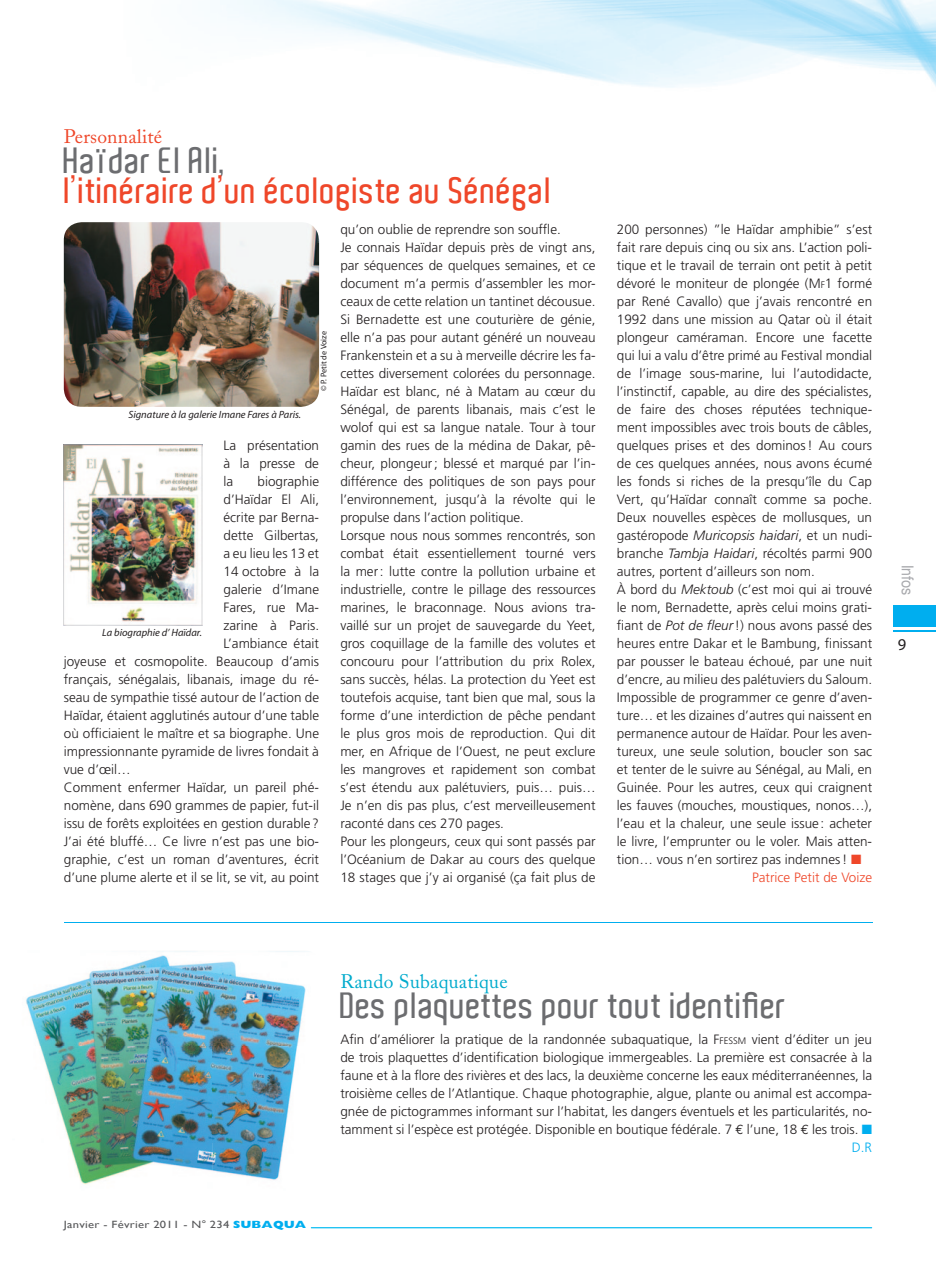
<style>
.page{position:relative;width:936px;height:1263px;background:#fff}
.page>*{position:absolute;margin:0;border:0;box-sizing:border-box;transform-origin:0 0}
.t1{font:600 35.55px "Aldo";letter-spacing:.01em;color:#6c6d70}
.t2{font:600 35.55px "Aldo";letter-spacing:.01em;color:#ef472a}
.t3{font:19.5px "Adobe Caslon";letter-spacing:.01em;color:#00abcd}
.t4{font:19.5px "Adobe Caslon";letter-spacing:.01em;color:#ef472a}
.t5{font:16.5px "Helvetica Neue";color:#a8a9ad;scale:.85 1}
.t6{font:16.5px "Myriad Pro";color:#231f20}
.t7{font:300 13.5px/18px "Frutiger LT Std";color:#231f20;text-align:justify}
.t8{font:300 13.5px "Frutiger LT Std";color:#ef472a}
.t9{font:italic 10.5px "Myriad Pro";color:#231f20}
.t10{font:10.5px "Gill Sans";letter-spacing:.02em;color:#57585a;scale:1.2 1}
.t11{font:8.25px "Myriad Pro";color:#231f20}
.s1{font-size:9.45px}
.s2{font-style:italic}
.s3{color:#ef472a}
.s4{font-weight:800;color:#00aeef}
.s5{font-family:"Euro Mono";font-weight:400}
.s6{color:#00aeef}
</style>
<div class="page">
<hr style="left:311px;top:1227px;width:561px;height:1px;background:#00baf1">
<hr style="left:893px;top:630px;width:42px;height:1px;background:#00aeef">
<div style="left:893px;top:606px;width:42px;height:21px;background:#00aeef"></div>
<img style="left:26px;top:951px;width:280px;height:234px">
<hr style="left:64px;top:922px;width:808px;height:1px;background:#00aeef">
<img style="left:64px;top:222px;width:255px;height:185px">
<img style="left:64px;top:444px;width:138px;height:181px">
<h2 class="t4" style="left:64px;top:125px;width:100px">Personnalité</h2>
<h1 class="t1" style="left:64px;top:140px;width:162px">Haïdar El Ali,</h1>
<h1 class="t2" style="left:64px;top:170px;width:490px">l’itinéraire d’un écologiste au Sénégal</h1>
<p class="t9" style="left:128px;top:408px;width:174px">Signature à la galerie Imane Fares à Paris.</p>
<p class="t11" style="left:318px;top:391px;width:62px;rotate:-90deg">© P. Petit de Voize</p>
<p class="t7" style="left:223px;top:437px;width:97px">La présentation à la presse de la</p>
<p class="t7" style="left:257px;top:473px;width:63px">biographie</p>
<p class="t7" style="left:223px;top:491px;width:97px">d’Haïdar El Ali,</p>
<p class="t7" style="left:223px;top:509px;width:97px">écrite par Berna-</p>
<p class="t7" style="left:223px;top:527px;width:97px">dette Gilbertas,</p>
<p class="t7" style="left:223px;top:545px;width:97px">a eu lieu les 13 et</p>
<p class="t7" style="left:223px;top:563px;width:97px">14 octobre à la</p>
<p class="t7" style="left:223px;top:581px;width:97px">galerie d’Imane</p>
<p class="t7" style="left:223px;top:598px;width:97px">Fares, rue Ma-</p>
<p class="t7" style="left:223px;top:616px;width:97px">zarine à Paris.</p>
<p class="t7" style="left:223px;top:634px;width:97px">L’ambiance était</p>
<p class="t7" style="left:64px;top:652px;width:257px">joyeuse et cosmopolite. Beaucoup d’amis</p>
<p class="t7" style="left:64px;top:670px;width:257px">français, sénégalais, libanais, image du ré-</p>
<p class="t7" style="left:64px;top:688px;width:257px">seau de sympathie tissé autour de l’action de</p>
<p class="t7" style="left:64px;top:706px;width:257px">Haïdar, étaient agglutinés autour d’une table</p>
<p class="t7" style="left:64px;top:724px;width:257px">où officiaient le maître et sa biographe. Une</p>
<p class="t7" style="left:64px;top:742px;width:257px">impressionnante pyramide de livres fondait à</p>
<p class="t7" style="left:64px;top:760px;width:68px">vue d’œil…</p>
<p class="t7" style="left:64px;top:778px;width:257px">Comment enfermer Haïdar, un pareil phé-</p>
<p class="t7" style="left:64px;top:796px;width:257px">nomène, dans 690 grammes de papier, fut-il</p>
<p class="t7" style="left:64px;top:814px;width:257px">issu de forêts exploitées en gestion durable ?</p>
<p class="t7" style="left:64px;top:832px;width:257px">J’ai été bluffé… Ce livre n’est pas une bio-</p>
<p class="t7" style="left:64px;top:850px;width:257px">graphie, c’est un roman d’aventures, écrit</p>
<p class="t7" style="left:64px;top:868px;width:257px">d’une plume alerte et il se lit, se vit, au point</p>
<p class="t9" style="left:102px;top:626px;width:101px">La biographie d’ Haïdar.</p>
<p class="t7" style="left:340px;top:220px;width:257px;text-align:left">qu’on oublie de reprendre son souffle.<br>Je connais Haïdar depuis près de vingt ans, par séquences de quelques semaines, et ce document m’a permis d’assembler les mor&shy;ceaux de cette relation un tantinet décousue.<br>Si Bernadette est une couturière de génie, elle n’a pas pour autant généré un nouveau Frankenstein et a su à merveille décrire les fa&shy;cettes diversement colorées du personnage.<br>Haïdar est blanc, né à Matam au cœur du Sénégal, de parents libanais, mais c’est le wolof qui est sa langue natale. Tour à tour gamin des rues de la médina de Dakar, pê&shy;cheur, plongeur ; blessé et marqué par l’in&shy;différence des politiques de son pays pour l’environnement, jusqu’à la révolte qui le propulse dans l’action politique.<br>Lorsque nous nous sommes rencontrés, son combat était essentiellement tourné vers la mer : lutte contre la pollution urbaine et industrielle, contre le pillage des ressources marines, le braconnage. Nous avions tra&shy;vaillé sur un projet de sauvegarde du Yeet, gros coquillage de la famille des volutes et concouru pour l’attribution du prix Rolex, sans succès, hélas. La protection du Yeet est toutefois acquise, tant bien que mal, sous la forme d’une interdiction de pêche pendant le plus gros mois de reproduction. Qui dit mer, en Afrique de l’Ouest, ne peut exclure les mangroves et rapidement son combat s’est étendu aux palétuviers, puis… puis… Je n’en dis pas plus, c’est merveilleusement raconté dans ces 270 pages.<br>Pour les plongeurs, ceux qui sont passés par l’Océanium de Dakar au cours des quelque 18 stages que j’y ai organisé (ça fait plus de</p>
<p class="t7" style="left:617px;top:220px;width:257px">200 personnes) ”le Haïdar amphibie” s’est</p>
<p class="t7" style="left:617px;top:238px;width:257px">fait rare depuis cinq ou six ans. L’action poli-</p>
<p class="t7" style="left:617px;top:256px;width:257px">tique et le travail de terrain ont petit à petit</p>
<p class="t7" style="left:617px;top:274px;width:257px">dévoré le moniteur de plongée (M<span class="s1">F</span>1 formé</p>
<p class="t7" style="left:617px;top:293px;width:257px">par René Cavallo) que j’avais rencontré en</p>
<p class="t7" style="left:617px;top:311px;width:257px">1992 dans une mission au Qatar où il était</p>
<p class="t7" style="left:617px;top:329px;width:257px">plongeur caméraman. Encore une facette</p>
<p class="t7" style="left:617px;top:347px;width:257px">qui lui a valu d’être primé au Festival mondial</p>
<p class="t7" style="left:617px;top:365px;width:257px">de l’image sous-marine, lui l’autodidacte,</p>
<p class="t7" style="left:617px;top:383px;width:257px">l’instinctif, capable, au dire des spécialistes,</p>
<p class="t7" style="left:617px;top:401px;width:257px">de faire des choses réputées technique-</p>
<p class="t7" style="left:617px;top:419px;width:257px">ment impossibles avec trois bouts de câbles,</p>
<p class="t7" style="left:617px;top:436px;width:257px">quelques prises et des dominos ! Au cours</p>
<p class="t7" style="left:617px;top:454px;width:257px">de ces quelques années, nous avons écumé</p>
<p class="t7" style="left:617px;top:472px;width:257px">les fonds si riches de la presqu’île du Cap</p>
<p class="t7" style="left:617px;top:490px;width:257px">Vert, qu’Haïdar connaît comme sa poche.</p>
<p class="t7" style="left:617px;top:508px;width:257px">Deux nouvelles espèces de mollusques, un</p>
<p class="t7" style="left:617px;top:526px;width:257px">gastéropode <span class="s2">Muricopsis haidari</span>, et un nudi-</p>
<p class="t7" style="left:617px;top:544px;width:257px">branche <span class="s2">Tambja Haidari</span>, récoltés parmi 900</p>
<p class="t7" style="left:617px;top:562px;width:199px">autres, portent d’ailleurs son nom.</p>
<p class="t7" style="left:617px;top:580px;width:257px">À bord du <span class="s2">Mektoub</span> (c’est moi qui ai trouvé</p>
<p class="t7" style="left:617px;top:598px;width:257px">le nom, Bernadette, après celui moins grati-</p>
<p class="t7" style="left:617px;top:616px;width:257px">fiant de <span class="s2">Pot de fleur</span> !) nous avons passé des</p>
<p class="t7" style="left:617px;top:634px;width:257px">heures entre Dakar et le Bambung, finissant</p>
<p class="t7" style="left:617px;top:652px;width:257px">par pousser le bateau échoué, par une nuit</p>
<p class="t7" style="left:617px;top:670px;width:257px">d’encre, au milieu des palétuviers du Saloum.</p>
<p class="t7" style="left:617px;top:688px;width:257px">Impossible de programmer ce genre d’aven-</p>
<p class="t7" style="left:617px;top:706px;width:257px">ture… et les dizaines d’autres qui naissent en</p>
<p class="t7" style="left:617px;top:724px;width:257px">permanence autour de Haïdar. Pour les aven-</p>
<p class="t7" style="left:617px;top:742px;width:257px">tureux, une seule solution, boucler son sac</p>
<p class="t7" style="left:617px;top:760px;width:257px">et tenter de le suivre au Sénégal, au Mali, en</p>
<p class="t7" style="left:617px;top:778px;width:257px">Guinée. Pour les autres, ceux qui craignent</p>
<p class="t7" style="left:617px;top:796px;width:257px">les fauves (mouches, moustiques, nonos…),</p>
<p class="t7" style="left:617px;top:814px;width:257px">l’eau et la chaleur, une seule issue : acheter</p>
<p class="t7" style="left:617px;top:832px;width:257px">le livre, l’emprunter ou le voler. Mais atten-</p>
<p class="t7" style="left:617px;top:850px;width:246px">tion… vous n’en sortirez pas indemnes ! <span class="s3">■</span></p>
<p class="t8" style="left:752px;top:870px;width:121px">Patrice Petit de Voize</p>
<p class="t5" style="left:917px;top:565px;width:38px;rotate:90deg">Infos</p>
<p class="t6" style="left:897px;top:634px;width:10px">9</p>
<p class="t10" style="left:64px;top:1218px;width:203px">Janvier - Février 2011 - N° 234 <span class="s4">SUBAQUA</span></p>
<h2 class="t3" style="left:340px;top:970px;width:169px">Rando Subaquatique</h2>
<h1 class="t1" style="left:340px;top:985px;width:448px">Des plaquettes pour tout identifier</h1>
<p class="t7" style="left:340px;top:1031px;width:533px;text-align:right">Afin d’améliorer la pratique de la randonnée subaquatique, la F<span class="s1">FESSM</span> vient d’éditer un jeu de trois plaquettes d’identification biologique immergeables. La première est consacrée à la faune et à la flore des rivières et des lacs, la deuxième concerne les eaux méditerranéennes, la troisième celles de l’Atlantique. Chaque photographie, algue, plante ou animal est accompa&shy;gnée de pictogrammes informant sur l’habitat, les dangers éventuels et les particularités, no&shy;tamment si l’espèce est protégée. Disponible en boutique fédérale. 7 <span class="s5">€</span> l’une, 18 <span class="s5">€</span> les trois. <span class="s6">■ D.R</span></p>
</div>
